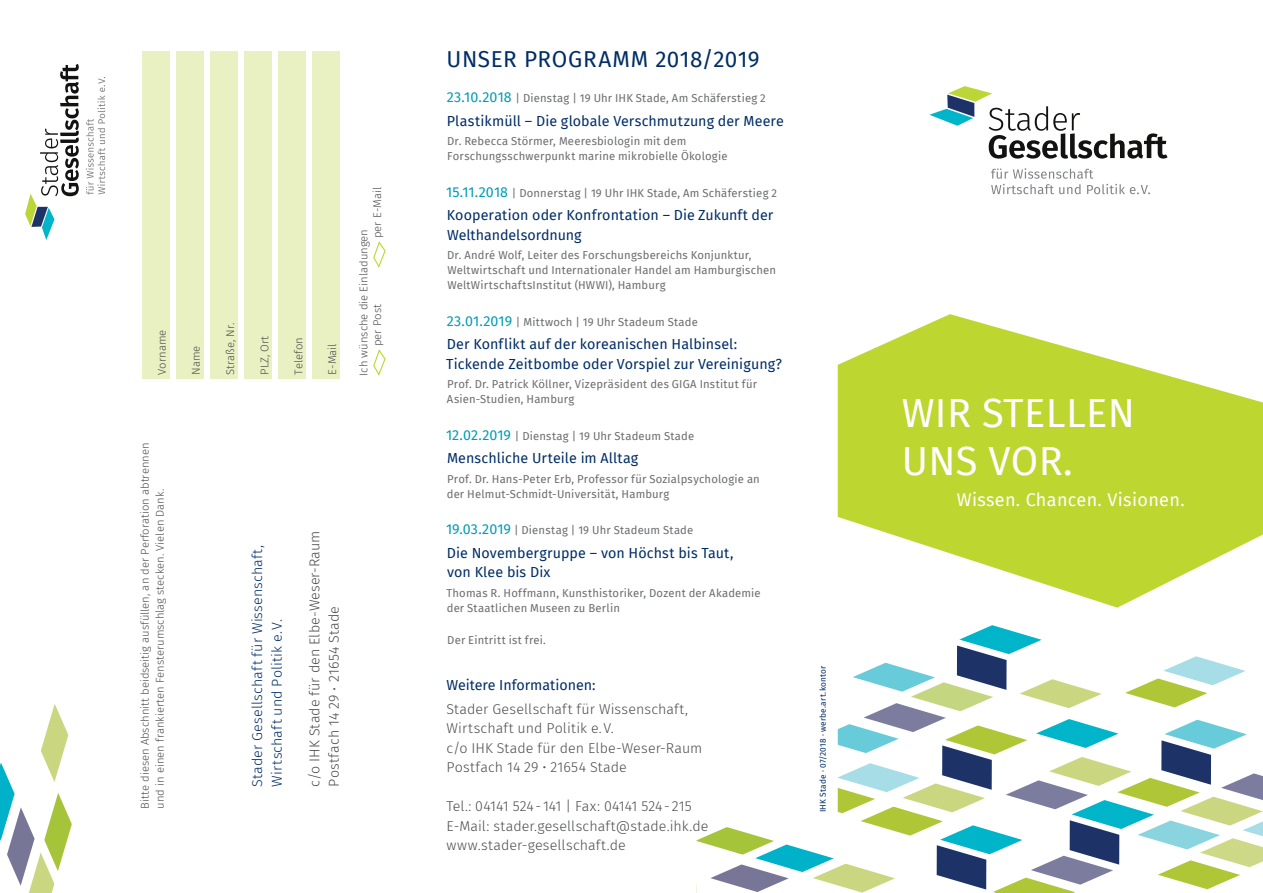
<style>
.page{position:relative;width:1263px;height:893px;background:#fff}
.page>*{position:absolute;margin:0;border:0;box-sizing:border-box;transform-origin:0 0}
.t1{font:39.75px/48px "Fira Sans";letter-spacing:.01em;color:#fff}
.t2{font:22.5px "Fira Sans";letter-spacing:.025em;color:#002d66}
.t3{font:18px "Fira Sans";letter-spacing:.02em;color:#fff}
.t4{font:14.25px/19.5px "Fira Sans";letter-spacing:.005em;color:#002d66}
.t5{font:300 14.25px/19.5px "Fira Sans";letter-spacing:.005em;color:#4b4c4d}
.t6{font:300 14.25px/19.5px "Fira Sans";letter-spacing:.005em;color:#002d66}
.t7{font:11.25px/15px "Fira Sans";letter-spacing:.015em;color:#6c6d70}
.t8{font:300 11.25px/15px "Fira Sans";color:#4b4c4d}
.t9{font:8.25px "Fira Sans";letter-spacing:.02em;color:#002d66}
.s1{font-family:"Sabon";font-weight:400;font-size:15px}
.s2{font-size:14.25px;color:#009cb3}
</style>
<div class="page">
<svg style="left:838px;top:314px;width:425px;height:294px;fill:#bed630"></svg>
<svg style="left:991px;top:168px;width:159px;height:26px"></svg>
<svg style="left:929px;top:86px;width:238px;height:73px"></svg>
<svg style="left:0;top:704px;width:72px;height:189px"></svg>
<svg style="left:696px;top:625px;width:567px;height:268px"></svg>
<div style="left:142px;top:51px;width:28px;height:328px;background:#e9f0c1"></div>
<div style="left:176px;top:51px;width:28px;height:328px;background:#e9f0c1"></div>
<div style="left:210px;top:51px;width:28px;height:328px;background:#e9f0c1"></div>
<div style="left:244px;top:51px;width:28px;height:328px;background:#e9f0c1"></div>
<div style="left:278px;top:51px;width:28px;height:328px;background:#e9f0c1"></div>
<div style="left:312px;top:51px;width:28px;height:328px;background:#e9f0c1"></div>
<svg style="left:86px;top:77px;width:19px;height:118px"></svg>
<svg style="left:25px;top:64px;width:54px;height:176px"></svg>
<svg style="left:373px;top:349px;width:13px;height:27px"></svg>
<svg style="left:373px;top:241px;width:13px;height:27px"></svg>
<p class="t8" style="left:154px;top:375px;width:46px;rotate:-90deg">Vorname</p>
<p class="t8" style="left:188px;top:375px;width:31px;rotate:-90deg">Name</p>
<p class="t8" style="left:223px;top:375px;width:54px;rotate:-90deg">Straße, Nr.</p>
<p class="t8" style="left:257px;top:375px;width:40px;rotate:-90deg">PLZ, Ort</p>
<p class="t8" style="left:291px;top:375px;width:39px;rotate:-90deg">Telefon</p>
<p class="t8" style="left:325px;top:375px;width:33px;rotate:-90deg">E-Mail</p>
<p class="t8" style="left:370px;top:238px;width:53px;rotate:-90deg">per E-Mail</p>
<p class="t8" style="left:357px;top:346px;width:118px;line-height:13.5px;text-indent:-30px;rotate:-90deg">Ich wünsche die Einladungen per Post</p>
<p class="t8" style="left:137px;top:809px;width:368px;rotate:-90deg">Bitte diesen Abschnitt beidseitig ausfüllen, an der Perforation abtrennen und in einen frankierten Fensterumschlag stecken. Vielen Dank.</p>
<p class="t6" style="left:248px;top:787px;width:243px;rotate:-90deg">Stader Gesellschaft für Wissenschaft,<br>Wirtschaft und Politik e.V.</p>
<p class="t5" style="left:305px;top:787px;width:257px;rotate:-90deg">c/o IHK Stade für den Elbe-Weser-Raum<br>Postfach 14 29 <span class="s1">·</span> 21654 Stade</p>
<h2 class="t2" style="left:447px;top:42px;width:314px">UNSER PROGRAMM 2018/2019</h2>
<p class="t7" style="left:447px;top:90px;width:321px"><span class="s2">23.10.2018</span> | Dienstag | 19 Uhr IHK Stade, Am Schäferstieg 2</p>
<p class="t4" style="left:447px;top:111px;width:339px">Plastikmüll – Die globale Verschmutzung der Meere</p>
<p class="t7" style="left:447px;top:133px;width:282px">Dr. Rebecca Störmer, Meeresbiologin mit dem<br>Forschungsschwerpunkt marine mikrobielle Ökologie</p>
<p class="t7" style="left:446px;top:185px;width:332px"><span class="s2">15.11.2018</span> | Donnerstag | 19 Uhr IHK Stade, Am Schäferstieg 2</p>
<p class="t4" style="left:447px;top:205px;width:328px">Kooperation oder Konfrontation – Die Zukunft der<br>Welthandelsordnung</p>
<p class="t7" style="left:447px;top:247px;width:330px">Dr. André Wolf, Leiter des Forschungsbereichs Konjunktur,<br>Weltwirtschaft und Internationaler Handel am Hamburgischen<br>WeltWirtschaftsInstitut (HWWI), Hamburg</p>
<p class="t7" style="left:447px;top:314px;width:253px"><span class="s2">23.01.2019</span> | Mittwoch | 19 Uhr Stadeum Stade</p>
<p class="t4" style="left:446px;top:334px;width:337px">Der Konflikt auf der koreanischen Halbinsel:<br>Tickende Zeitbombe oder Vorspiel zur Vereinigung?</p>
<p class="t7" style="left:447px;top:376px;width:312px">Prof. Dr. Patrick Köllner, Vizepräsident des GIGA Institut für<br>Asien-Studien, Hamburg</p>
<p class="t7" style="left:446px;top:428px;width:250px"><span class="s2">12.02.2019</span> | Dienstag | 19 Uhr Stadeum Stade</p>
<p class="t4" style="left:447px;top:448px;width:193px">Menschliche Urteile im Alltag</p>
<p class="t7" style="left:447px;top:471px;width:315px">Prof. Dr. Hans-Peter Erb, Professor für Sozialpsychologie an der Helmut-Schmidt-Universität, Hamburg</p>
<p class="t7" style="left:446px;top:522px;width:249px"><span class="s2">19.03.2019</span> | Dienstag | 19 Uhr Stadeum Stade</p>
<p class="t4" style="left:447px;top:543px;width:288px">Die Novembergruppe – von Höchst bis Taut, von Klee bis Dix</p>
<p class="t7" style="left:446px;top:585px;width:316px">Thomas R. Hoffmann, Kunsthistoriker, Dozent der Akademie der Staatlichen Museen zu Berlin</p>
<p class="t7" style="left:447px;top:632px;width:100px">Der Eintritt ist frei.</p>
<p class="t4" style="left:446px;top:675px;width:151px">Weitere Informationen:</p>
<p class="t5" style="left:446px;top:699px;width:257px">Stader Gesellschaft für Wissenschaft, Wirtschaft und Politik e. V.<br>c/o IHK Stade für den Elbe-Weser-Raum Postfach 14 29 • 21654 Stade</p>
<p class="t5" style="left:446px;top:796px;width:264px">Tel.: 04141 524 - 141 | Fax: 04141 524 - 215<br>E-Mail: stader.gesellschaft@stade.ihk.de www.stader-gesellschaft.de</p>
<p class="t9" style="left:816px;top:812px;width:148px;rotate:-90deg">IHK Stade · 07/2018 · werbe.art.kontor</p>
<h1 class="t1" style="left:902px;top:388px;width:235px">WIR STELLEN<br>UNS VOR.</h1>
<h3 class="t3" style="left:957px;top:486px;width:229px">Wissen. Chancen. Visionen.</h3>
</div>
